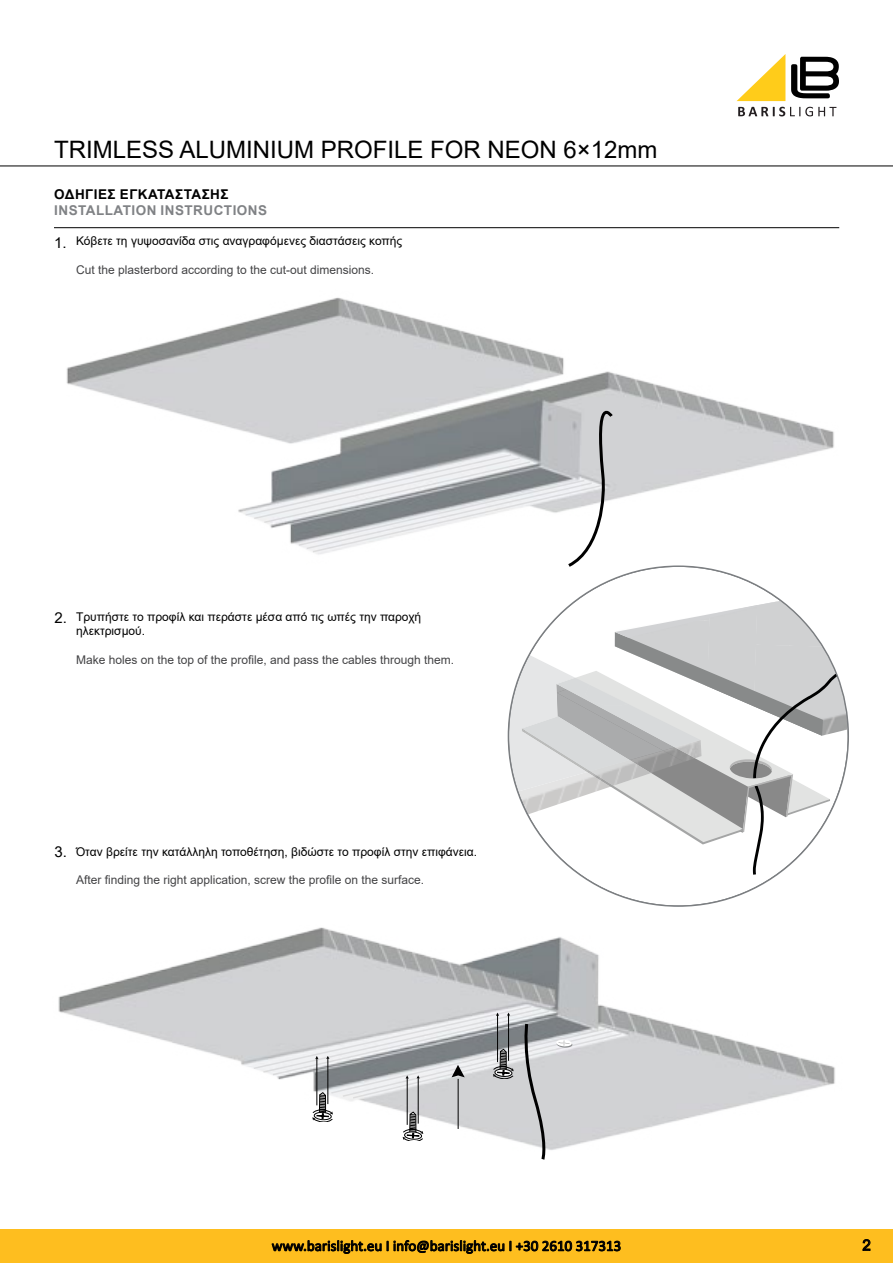
<style>
.page{position:relative;width:893px;height:1263px;background:#fff}
.page>*{position:absolute;margin:0;border:0;box-sizing:border-box;transform-origin:0 0}
.t1{font:24px "Arial";color:#000}
.t2{font:15px "Calibri";color:#000}
.t3{font:15px "Arial";color:#000}
.t4{font:700 13.5px "Arial";letter-spacing:.035em;color:#808285}
.t5{font:700 13.5px "Arial";letter-spacing:.035em;color:#000}
.t6{font:12px/14.4px "Arial";color:#000}
.t7{font:12px "Arial";color:#434345}
</style>
<div class="page">
<svg style="left:738px;top:107px;width:98px;height:9px"></svg>
<svg style="left:791px;top:57px;width:48px;height:41px"></svg>
<svg style="left:737px;top:54px;width:48px;height:47px"></svg>
<div style="left:0;top:1229px;width:893px;height:34px;background:#febe1f"></div>
<svg style="left:272px;top:1240px;width:109px;height:13px"></svg>
<svg style="left:394px;top:1240px;width:110px;height:13px"></svg>
<svg style="left:510px;top:1241px;width:110px;height:10px"></svg>
<hr style="left:0;top:166px;width:893px;height:1px;background:#000">
<svg style="left:863px;top:1239px;width:7px;height:11px"></svg>
<img style="left:58px;top:927px;width:777px;height:207px">
<svg style="left:252px;top:1005px;width:371px;height:155px"></svg>
<hr style="left:54px;top:227px;width:785px;height:1px;background:#000">
<img style="left:66px;top:297px;width:768px;height:217px">
<svg style="left:508px;top:565px;width:341px;height:342px"></svg>
<svg style="left:244px;top:390px;width:370px;height:179px"></svg>
<h1 class="t1" style="left:54px;top:133px;width:605px">TRIMLESS ALUMINIUM PROFILE FOR NEON 6×12mm</h1>
<p class="t5" style="left:54px;top:185px;width:176px">ΟΔΗΓΊΕΣ ΕΓΚΑΤΆΣΤΑΣΗΣ</p>
<p class="t4" style="left:54px;top:201px;width:214px">INSTALLATION INSTRUCTIONS</p>
<p class="t3" style="left:54px;top:232px;width:14px">1.</p>
<p class="t6" style="left:76px;top:234px;width:328px">Κόβετε τη γυψοσανίδα στις αναγραφόμενες διαστάσεις κοπής</p>
<p class="t7" style="left:76px;top:261px;width:300px">Cut the plasterbord according to the cut-out dimensions.</p>
<p class="t3" style="left:55px;top:607px;width:14px">2.</p>
<p class="t6" style="left:76px;top:609px;width:347px">Τρυπήστε το προφίλ και περάστε μέσα από τις ωπές την παροχή ηλεκτρισμού.</p>
<p class="t7" style="left:76px;top:652px;width:380px">Make holes on the top of the profile, and pass the cables through them.</p>
<p class="t3" style="left:55px;top:841px;width:14px">3.</p>
<p class="t6" style="left:76px;top:844px;width:403px">Όταν βρείτε την κατάλληλη τοποθέτηση, βιδώστε το προφίλ στην επιφάνεια.</p>
<p class="t7" style="left:76px;top:872px;width:350px">Αfter finding the right application, screw the profile on the surface.</p>
<p class="t2" style="left:272px;top:1235px;width:351px">www.barislight.eu I info@barislight.eu Ι +30 2610 317313</p>
<p class="t3" style="left:862px;top:1235px;width:10px">2</p>
</div>
